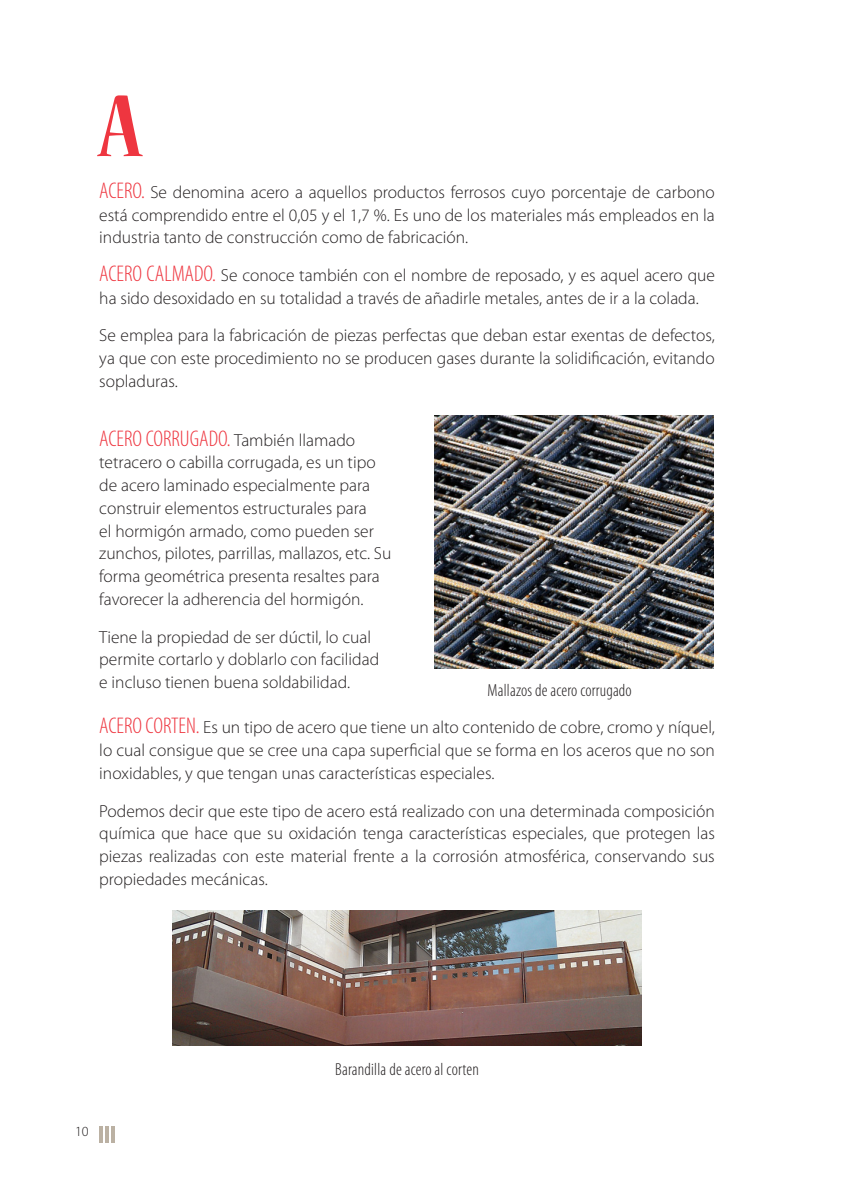
<style>
.page{position:relative;width:844px;height:1191px;background:#fff}
.page>*{position:absolute;margin:0;border:0;box-sizing:border-box;transform-origin:0 0}
.t1{font:700 condensed 98px "Nueva Std";color:#ee3640}
.texto_normal{font:300 condensed 22.75px "Myriad Pro";color:#ee3640}
.texto_normal-2{font:300 17.5px/22.8px "Myriad Pro";color:#231f20;text-align:justify}
.pie_figuras{font:300 condensed 17.5px "Myriad Pro";letter-spacing:.01em;color:#231f20}
.t2{font:300 14px "Myriad Pro";color:#231f20}
.s1{font-stretch:condensed;font-size:22.75px;color:#ee3640}
.s2{font-stretch:normal;font-size:17.5px;color:#231f20}
</style>
<div class="page">
<hr style="left:99px;top:1126px;width:4px;height:17px;background:#bbb1a3">
<hr style="left:105px;top:1126px;width:4px;height:17px;background:#bbb1a3">
<hr style="left:111px;top:1126px;width:3px;height:17px;background:#bbb1a3">
<img style="left:434px;top:416px;width:279px;height:252px">
<img style="left:173px;top:910px;width:468px;height:135px">
<p class="t1" style="left:99px;top:82px;width:44px">A</p>
<p class="texto_normal-2" style="left:99px;top:180px;width:617px"><span class="s1">ACERO.</span> Se denomina acero a aquellos productos ferrosos cuyo porcentaje de carbono está comprendido entre el 0,05 y el 1,7 %. Es uno de los materiales más empleados en la industria tanto de construcción como de fabricación.</p>
<p class="texto_normal-2" style="left:99px;top:264px;width:617px"><span class="s1">ACERO CALMADO.</span> Se conoce también con el nombre de reposado, y es aquel acero que ha sido desoxidado en su totalidad a través de añadirle metales, antes de ir a la colada.</p>
<p class="texto_normal-2" style="left:99px;top:324px;width:617px">Se emplea para la fabricación de piezas perfectas que deban estar exentas de defectos, ya que con este procedimiento no se producen gases durante la solidificación, evitando sopladuras.</p>
<p class="texto_normal" style="left:99px;top:424px;width:257px">ACERO CORRUGADO. <span class="s2">También llamado</span></p>
<p class="texto_normal-2" style="left:99px;top:451px;width:293px;text-align:left">tetracero o cabilla corrugada, es un tipo de acero laminado especialmente para construir elementos estructurales para<br>el hormigón armado, como pueden ser zunchos, pilotes, parrillas, mallazos, etc. Su forma geométrica presenta resaltes para favorecer la adherencia del hormigón.</p>
<p class="texto_normal-2" style="left:99px;top:625px;width:281px;text-align:left">Tiene la propiedad de ser dúctil, lo cual permite cortarlo y doblarlo con facilidad e incluso tienen buena soldabilidad.</p>
<p class="pie_figuras" style="left:487px;top:679px;width:146px">Mallazos de acero corrugado</p>
<p class="texto_normal-2" style="left:99px;top:716px;width:617px"><span class="s1">ACERO CORTEN.</span> Es un tipo de acero que tiene un alto contenido de cobre, cromo y níquel, lo cual consigue que se cree una capa superficial que se forma en los aceros que no son inoxidables, y que tengan unas características especiales.</p>
<p class="texto_normal-2" style="left:99px;top:799px;width:617px">Podemos decir que este tipo de acero está realizado con una determinada composición química que hace que su oxidación tenga características especiales, que protegen las piezas realizadas con este material frente a la corrosión atmosférica, conservando sus propiedades mecánicas.</p>
<p class="t2" style="left:75px;top:1123px;width:15px">10</p>
<p class="pie_figuras" style="left:335px;top:1058px;width:145px">Barandilla de acero al corten</p>
</div>
